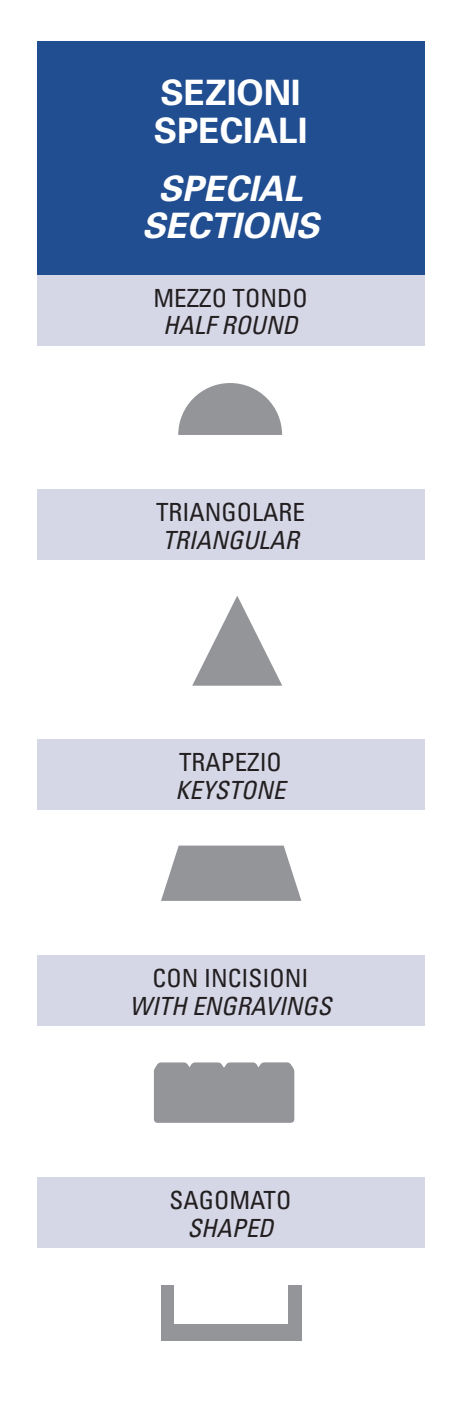
<style>
.page{position:relative;width:461px;height:1404px;background:#fff}
.page>*{position:absolute;margin:0;border:0;box-sizing:border-box;transform-origin:0 0}
.t1{font:700 35px/37.5px "Univers";color:#fff}
.t2{font:italic 700 35px/37.5px "Univers";color:#fff;text-align:center}
.t3{font:condensed 25px "Univers";color:#231f20}
.t4{font:italic condensed 25px "Univers";color:#231f20}
</style>
<div class="page">
<div style="left:37px;top:41px;width:387px;height:233px;background:#214e90"></div>
<div style="left:37px;top:275px;width:387px;height:70px;background:#d5d7e7"></div>
<div style="left:37px;top:489px;width:387px;height:71px;background:#d5d7e7"></div>
<div style="left:37px;top:739px;width:387px;height:70px;background:#d5d7e7"></div>
<svg style="left:178px;top:383px;width:104px;height:52px"></svg>
<svg style="left:192px;top:596px;width:90px;height:89px"></svg>
<svg style="left:161px;top:845px;width:140px;height:55px"></svg>
<div style="left:37px;top:955px;width:387px;height:71px;background:#d5d7e7"></div>
<div style="left:154px;top:1067px;width:140px;height:55px;background:#939598;border-radius:4px"></div>
<svg style="left:154px;top:1062px;width:140px;height:7px"></svg>
<div style="left:161px;top:1284px;width:140px;height:56px;background:#939598"></div>
<div style="left:174px;top:1280px;width:114px;height:43px;background:#fff"></div>
<div style="left:37px;top:1177px;width:387px;height:70px;background:#d5d7e7"></div>
<h1 class="t1" style="left:154px;top:73px;width:155px">SEZIONI<br>SPECIALI</h1>
<h1 class="t2" style="left:142px;top:168px;width:178px">SPECIAL<br>SECTIONS</h1>
<p class="t3" style="left:153px;top:282px;width:156px">MEZZO TONDO</p>
<p class="t4" style="left:163px;top:309px;width:136px">HALF ROUND</p>
<p class="t3" style="left:156px;top:496px;width:150px">TRIANGOLARE</p>
<p class="t4" style="left:162px;top:523px;width:138px">TRIANGULAR</p>
<p class="t3" style="left:179px;top:746px;width:104px">TRAPEZIO</p>
<p class="t4" style="left:175px;top:773px;width:111px">KEYSTONE</p>
<p class="t3" style="left:153px;top:962px;width:157px">CON INCISIONI</p>
<p class="t4" style="left:129px;top:989px;width:203px">WITH ENGRAVINGS</p>
<p class="t3" style="left:169px;top:1184px;width:123px">SAGOMATO</p>
<p class="t4" style="left:187px;top:1211px;width:88px">SHAPED</p>
</div>
